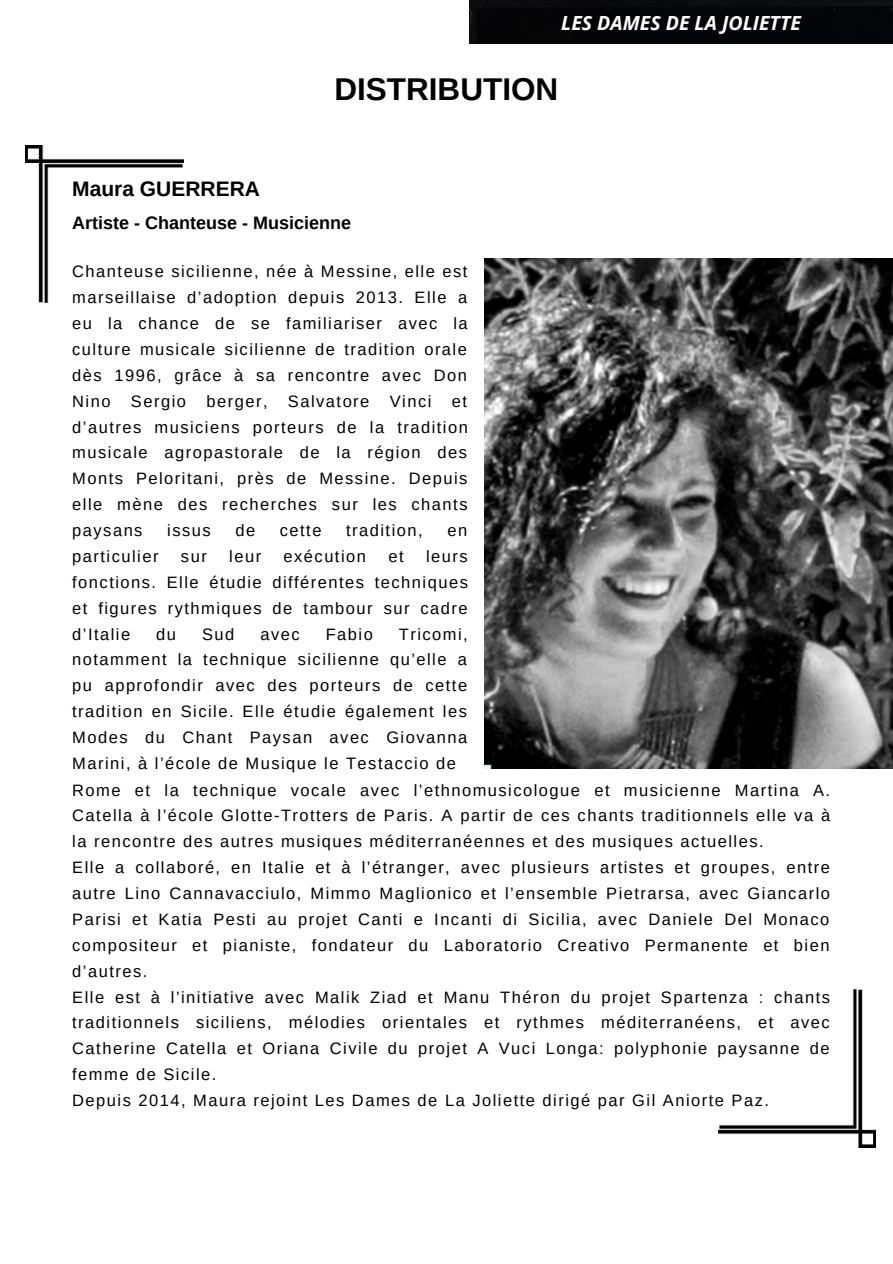
<style>
.page{position:relative;width:893px;height:1264px;background:#fff}
.page>*{position:absolute;margin:0;border:0;box-sizing:border-box;transform-origin:0 0}
.t1{font:700 31.5px "Arimo";color:#000}
.t2{font:700 21px "Arimo";color:#000}
.t3{font:italic 700 19.5px "Open Sans";color:#fff}
.t4{font:700 18px "Arimo";color:#000}
.t5{font:16.5px/25.8px "Arimo";letter-spacing:.09em;color:#000;text-align:justify}
</style>
<div class="page">
<img style="left:26px;top:145px;width:157px;height:158px">
<div style="left:469px;top:0;width:423px;height:44px;background:#050509"></div>
<img style="left:485px;top:258px;width:407px;height:511px">
<img style="left:718px;top:989px;width:157px;height:158px">
<p class="t3" style="left:561px;top:9px;width:241px">LES DAMES DE LA JOLIETTE</p>
<p class="t2" style="left:72px;top:175px;width:189px">Maura GUERRERA</p>
<h1 class="t1" style="left:334px;top:67px;width:225px">DISTRIBUTION</h1>
<p class="t4" style="left:72px;top:210px;width:280px">Artiste - Chanteuse - Musicienne</p>
<p class="t5" style="left:72px;top:259px;width:397px">Chanteuse sicilienne, née à Messine, elle est marseillaise d’adoption depuis 2013. Elle a eu la chance de se familiariser avec la culture musicale sicilienne de tradition orale dès 1996, grâce à sa rencontre avec Don Nino Sergio berger, Salvatore Vinci et d’autres musiciens porteurs de la tradition musicale agropastorale de la région des Monts Peloritani, près de Messine. Depuis elle mène des recherches sur les chants paysans</p>
<p class="t5" style="left:167px;top:517px;width:45px">issus</p>
<p class="t5" style="left:235px;top:517px;width:21px">de</p>
<p class="t5" style="left:280px;top:517px;width:43px">cette</p>
<p class="t5" style="left:346px;top:517px;width:78px">tradition,</p>
<p class="t5" style="left:447px;top:517px;width:21px">en</p>
<p class="t5" style="left:72px;top:543px;width:88px">particulier</p>
<p class="t5" style="left:181px;top:543px;width:27px">sur</p>
<p class="t5" style="left:229px;top:543px;width:33px">leur</p>
<p class="t5" style="left:283px;top:543px;width:84px">exécution</p>
<p class="t5" style="left:388px;top:543px;width:17px">et</p>
<p class="t5" style="left:72px;top:543px;width:397px;text-indent:354px">leurs fonctions. Elle étudie différentes techniques et figures rythmiques de tambour sur cadre d’Italie</p>
<p class="t5" style="left:72px;top:621px;width:397px;text-indent:326px">Tricomi, notamment la technique sicilienne qu’elle a pu approfondir avec des porteurs de cette tradition en Sicile. Elle étudie également les Modes du Chant Paysan avec Giovanna Marini, à l’école de Musique le Testaccio de</p>
<p class="t5" style="left:156px;top:621px;width:21px">du</p>
<p class="t5" style="left:202px;top:621px;width:34px">Sud</p>
<p class="t5" style="left:260px;top:621px;width:41px">avec</p>
<p class="t5" style="left:325px;top:621px;width:49px">Fabio</p>
<p class="t5" style="left:72px;top:777px;width:759px;text-align:left">Rome et la technique vocale avec l’ethnomusicologue et musicienne Martina A.<br>Catella à l’école Glotte-Trotters de Paris. A partir de ces chants traditionnels elle va à la rencontre des autres musiques méditerranéennes et des musiques actuelles.<br>Elle a collaboré, en Italie et à l’étranger, avec plusieurs artistes et groupes, entre autre Lino Cannavacciulo, Mimmo Maglionico et l’ensemble Pietrarsa, avec Giancarlo Parisi et Katia Pesti au projet Canti e Incanti di Sicilia, avec Daniele Del Monaco compositeur et pianiste, fondateur du Laboratorio Creativo Permanente et bien d’autres.<br>Elle est à l’initiative avec Malik Ziad et Manu Théron du projet Spartenza : chants traditionnels siciliens, mélodies orientales et rythmes méditerranéens, et avec Catherine Catella et Oriana Civile du projet A Vuci Longa: polyphonie paysanne de femme de Sicile.<br>Depuis 2014, Maura rejoint Les Dames de La Joliette dirigé par Gil Aniorte Paz.</p>
</div>
